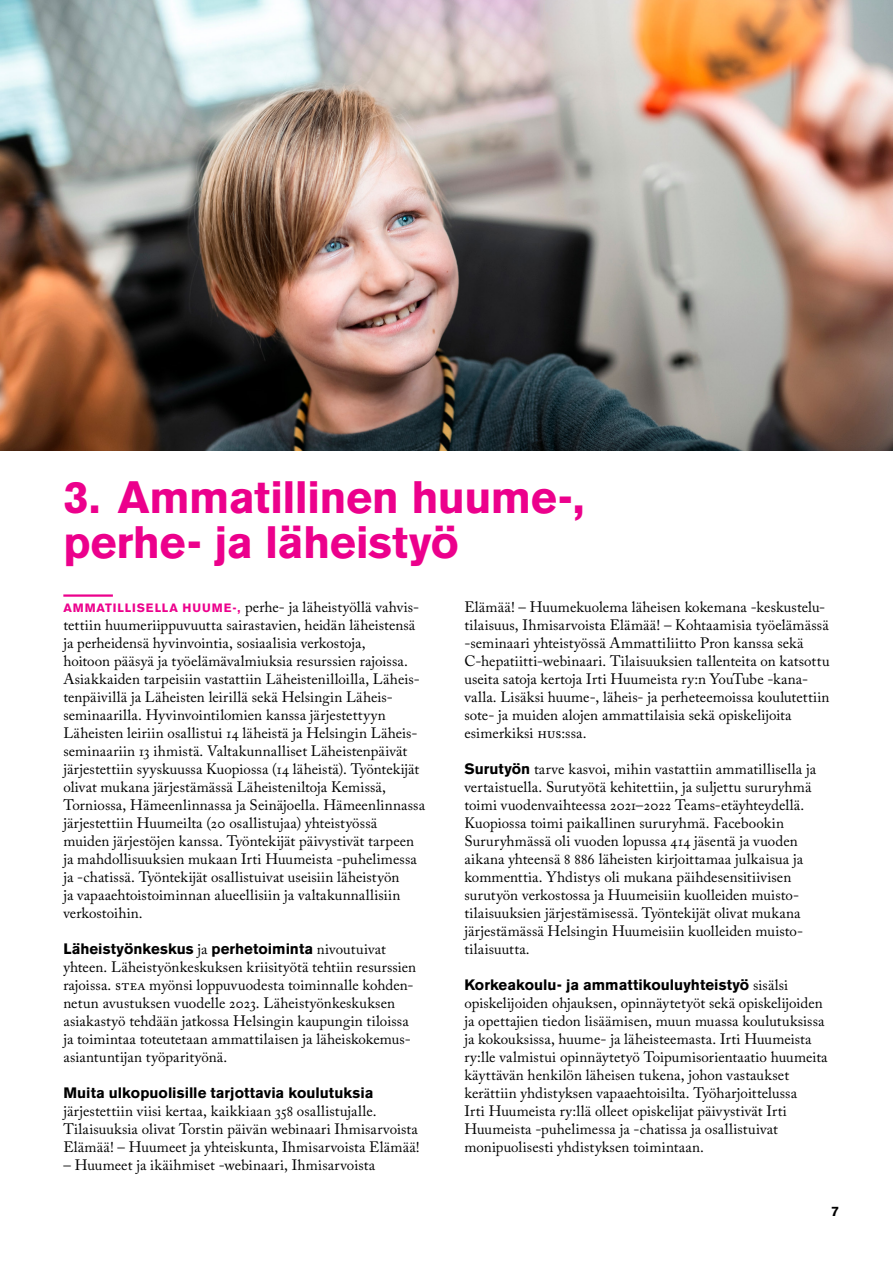
<style>
.page{position:relative;width:893px;height:1263px;background:#fff}
.page>*{position:absolute;margin:0;border:0;box-sizing:border-box;transform-origin:0 0}
.t1{font:700 45px/45px "Akzidenz Grotesk BE";letter-spacing:-.015em;color:#ec008c}
.t2{font:15px/18px "Adobe Caslon Pro";letter-spacing:.005em;color:#000}
.t3{font:700 15px "Akzidenz Grotesk BE";color:#000}
.t4{font:700 13.5px "Akzidenz Grotesk BE";color:#000}
.s1{font-family:"Akzidenz Grotesk BE";font-weight:700;font-size:12px;color:#ec008c}
.s2{font-family:"Adobe Caslon Pro";font-weight:400}
.s3{font-family:"Akzidenz Grotesk BE";font-weight:700}
</style>
<div class="page">
<hr style="left:63px;top:594px;width:50px;height:3px;background:#ec008c">
<img style="left:0;top:0;width:893px;height:450px">
<h1 class="t1" style="left:63px;top:475px;width:523px">3. Ammatillinen huume-, perhe- ja läheistyö</h1>
<p class="t2" style="left:63px;top:598px;width:363px"><span class="s1">AMMATILLISELLA HUUME-,</span> perhe- ja läheistyöllä vahvis&shy;tettiin huumeriippuvuutta sairastavien, heidän läheistensä ja perheidensä hyvinvointia, sosiaalisia verkostoja,<br>hoitoon pääsyä ja työelämävalmiuksia resurssien rajoissa.<br>Asiakkaiden tarpeisiin vastattiin Läheistenilloilla, Läheis&shy;tenpäivillä ja Läheisten leirillä sekä Helsingin Läheis&shy;seminaarilla. Hyvinvointilomien kanssa järjestettyyn Läheisten leiriin osallistui 14 läheistä ja Helsingin Läheis&shy;seminaariin 13 ihmistä. Valtakunnalliset Läheistenpäivät järjestettiin syyskuussa Kuopiossa (14 läheistä). Työntekijät olivat mukana järjestämässä Läheisteniltoja Kemissä, Torniossa, Hämeenlinnassa ja Seinäjoella. Hämeenlinnassa järjestettiin Huumeilta (20 osallistujaa) yhteistyössä muiden järjestöjen kanssa. Työntekijät päivystivät tarpeen ja mahdollisuuksien mukaan Irti Huumeista -puhelimessa ja -chatissä. Työntekijät osallistuivat useisiin läheistyön<br>ja vapaaehtoistoiminnan alueellisiin ja valtakunnallisiin verkostoihin.</p>
<p class="t3" style="left:63px;top:940px;width:324px">Läheistyönkeskus <span class="s2">ja</span> perhetoiminta <span class="s2">nivoutuivat</span></p>
<p class="t2" style="left:63px;top:958px;width:354px">yhteen. Läheistyönkeskuksen kriisityötä tehtiin resurssien rajoissa. STEA myönsi loppuvuodesta toiminnalle kohden&shy;netun avustuksen vuodelle 2023. Läheistyönkeskuksen asiakastyö tehdään jatkossa Helsingin kaupungin tiloissa ja toimintaa toteutetaan ammattilaisen ja läheiskokemus&shy;asiantuntijan työparityönä.</p>
<p class="t3" style="left:63px;top:1084px;width:312px">Muita ulkopuolisille tarjottavia koulutuksia</p>
<p class="t2" style="left:63px;top:1102px;width:358px">järjestettiin viisi kertaa, kaikkiaan 358 osallistujalle.<br>Tilaisuuksia olivat Torstin päivän webinaari Ihmisarvoista<br>Elämää! – Huumeet ja yhteiskunta, Ihmisarvoista Elämää!</p>
<p class="t2" style="left:63px;top:1156px;width:313px">– Huumeet ja ikäihmiset -webinaari, Ihmisarvoista</p>
<p class="t2" style="left:464px;top:598px;width:367px">Elämää! – Huumekuolema läheisen kokemana -keskustelu&shy;tilaisuus, Ihmisarvoista Elämää! – Kohtaamisia työelämässä -seminaari yhteistyössä Ammattiliitto Pron kanssa sekä C-hepatiitti-webinaari. Tilaisuuksien tallenteita on katsottu useita satoja kertoja Irti Huumeista ry:n YouTube -kana&shy;valla. Lisäksi huume-, läheis- ja perheteemoissa koulutettiin sote- ja muiden alojen ammattilaisia sekä opiskelijoita esimerkiksi HUS:ssa.</p>
<p class="t2" style="left:464px;top:760px;width:353px"><span class="s3">Surutyön</span> tarve kasvoi, mihin vastattiin ammatillisella ja vertaistuella. Surutyötä kehitettiin, ja suljettu sururyhmä toimi vuodenvaihteessa 2021–2022 Teams-etäyhteydellä.<br>Kuopiossa toimi paikallinen sururyhmä. Facebookin Sururyhmässä oli vuoden lopussa 414 jäsentä ja vuoden aikana yhteensä 8 886 läheisten kirjoittamaa julkaisua ja kommenttia. Yhdistys oli mukana päihdesensitiivisen surutyön verkostossa ja Huumeisiin kuolleiden muisto&shy;tilaisuuksien järjestämisessä. Työntekijät olivat mukana järjestämässä Helsingin Huumeisiin kuolleiden muisto&shy;tilaisuutta.</p>
<p class="t3" style="left:464px;top:976px;width:325px">Korkeakoulu- ja ammattikouluyhteistyö <span class="s2">sisälsi</span></p>
<p class="t2" style="left:464px;top:994px;width:365px">opiskelijoiden ohjauksen, opinnäytetyöt sekä opiskelijoiden ja opettajien tiedon lisäämisen, muun muassa koulutuksissa ja kokouksissa, huume- ja läheisteemasta. Irti Huumeista ry:lle valmistui opinnäytetyö Toipumisorientaatio huumeita käyttävän henkilön läheisen tukena, johon vastaukset kerättiin yhdistyksen vapaaehtoisilta. Työharjoittelussa<br>Irti Huumeista ry:llä olleet opiskelijat päivystivät Irti Huumeista -puhelimessa ja -chatissa ja osallistuivat monipuolisesti yhdistyksen toimintaan.</p>
<p class="t4" style="left:831px;top:1204px;width:9px">7</p>
</div>
